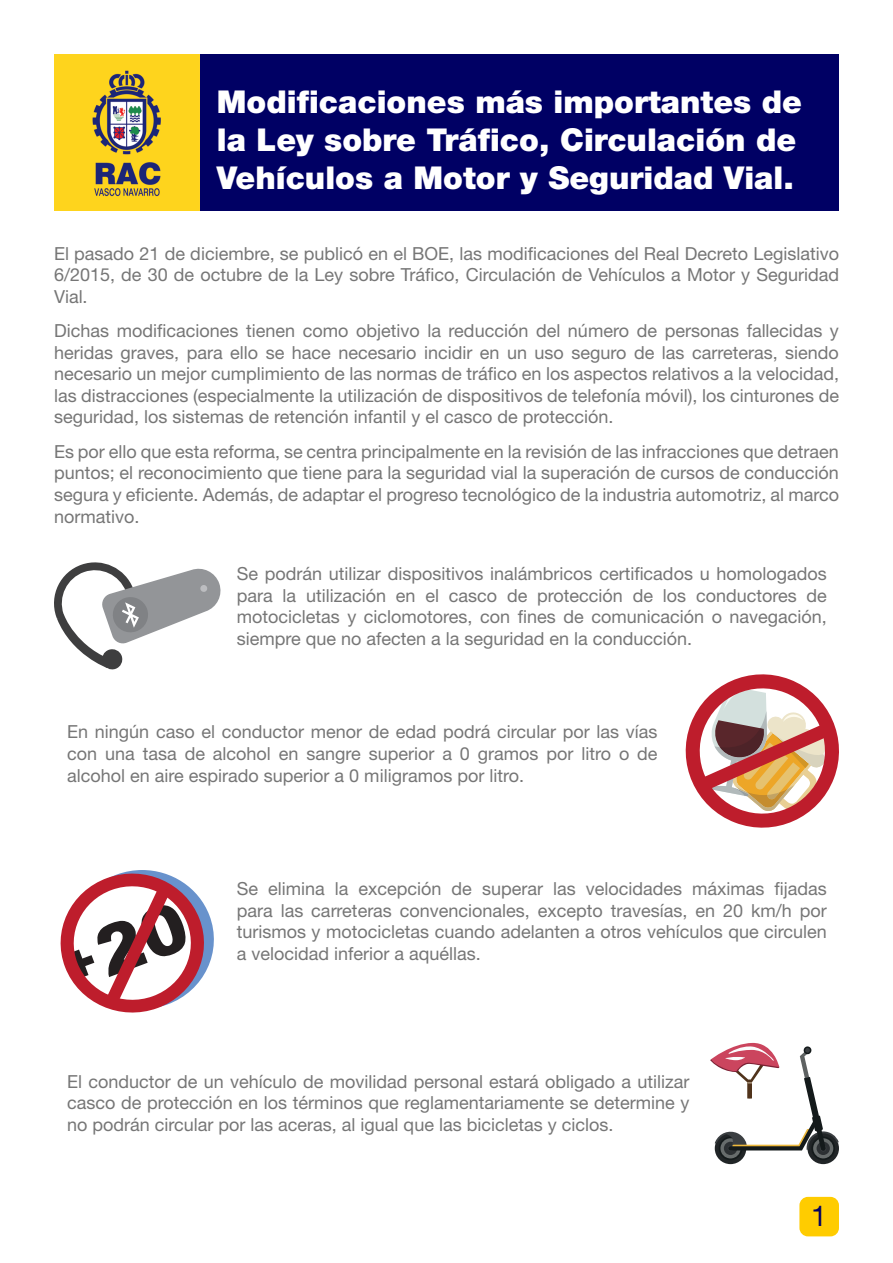
<style>
.page{position:relative;width:893px;height:1263px;background:#fff}
.page>*{position:absolute;margin:0;border:0;box-sizing:border-box;transform-origin:0 0}
.TITULOcab{font:900 31.5px/37.8px "Helvetica Neue LT Std";color:#fff}
.t1{font:28.5px "Helvetica Neue LT Std";color:#000064}
.RACV_TEXTO_GENERAL{font:18px/21.6px "Helvetica Neue LT Std";color:#767676;text-align:justify}
</style>
<div class="page">
<div style="left:169px;top:54px;width:670px;height:156px;background:#000064"></div>
<img style="left:54px;top:54px;width:145px;height:156px">
<div style="left:799px;top:1197px;width:40px;height:39px;background:#fc0;border-radius:9px"></div>
<svg style="left:54px;top:562px;width:167px;height:108px"></svg>
<svg style="left:685px;top:674px;width:154px;height:154px"></svg>
<div style="left:715px;top:1132px;width:31px;height:32px;background:#212527;border-radius:50%"></div>
<svg style="left:719px;top:1136px;width:23px;height:24px"></svg>
<div style="left:720px;top:1138px;width:21px;height:20px;background:#676c6c;border-radius:50%"></div>
<div style="left:724px;top:1142px;width:13px;height:13px;background:#2c3033;border-radius:50%"></div>
<div style="left:807px;top:1132px;width:32px;height:32px;background:#212527;border-radius:50%"></div>
<svg style="left:811px;top:1136px;width:24px;height:24px"></svg>
<div style="left:813px;top:1138px;width:20px;height:20px;background:#676c6c;border-radius:50%"></div>
<div style="left:816px;top:1142px;width:14px;height:13px;background:#2c3033;border-radius:50%"></div>
<svg style="left:710px;top:1042px;width:129px;height:109px"></svg>
<svg style="left:60px;top:870px;width:154px;height:143px"></svg>
<p class="TITULOcab" style="left:217px;top:83px;width:587px">Modificaciones más importantes de la Ley sobre Tráfico, Circulación de<br>Vehículos a Motor y Seguridad Vial.</p>
<p class="RACV_TEXTO_GENERAL" style="left:54px;top:242px;width:786px">El pasado 21 de diciembre, se publicó en el BOE, las modificaciones del Real Decreto Legislativo 6/2015, de 30 de octubre de la Ley sobre Tráfico, Circulación de Vehículos a Motor y Seguridad Vial.</p>
<p class="RACV_TEXTO_GENERAL" style="left:54px;top:320px;width:786px">Dichas modificaciones tienen como objetivo la reducción del número de personas fallecidas y heridas graves, para ello se hace necesario incidir en un uso seguro de las carreteras, siendo necesario un mejor cumplimiento de las normas de tráfico en los aspectos relativos a la velocidad, las distracciones (especialmente la utilización de dispositivos de telefonía móvil), los cinturones de seguridad, los sistemas de retención infantil y el casco de protección.</p>
<p class="RACV_TEXTO_GENERAL" style="left:54px;top:440px;width:786px">Es por ello que esta reforma, se centra principalmente en la revisión de las infracciones que detraen puntos; el reconocimiento que tiene para la seguridad vial la superación de cursos de conducción segura y eficiente. Además, de adaptar el progreso tecnológico de la industria automotriz, al marco normativo.</p>
<p class="RACV_TEXTO_GENERAL" style="left:237px;top:563px;width:592px">Se podrán utilizar dispositivos inalámbricos certificados u homologados para la utilización en el casco de protección de los conductores de motocicletas y ciclomotores, con fines de comunicación o navegación, siempre que no afecten a la seguridad en la conducción.</p>
<p class="RACV_TEXTO_GENERAL" style="left:67px;top:721px;width:592px">En ningún caso el conductor menor de edad podrá circular por las vías con una tasa de alcohol en sangre superior a 0 gramos por litro o de alcohol en aire espirado superior a 0 miligramos por litro.</p>
<p class="RACV_TEXTO_GENERAL" style="left:237px;top:877px;width:592px">Se elimina la excepción de superar las velocidades máximas fijadas para las carreteras convencionales, excepto travesías, en 20 km/h por turismos y motocicletas cuando adelanten a otros vehículos que circulen</p>
<p class="RACV_TEXTO_GENERAL" style="left:237px;top:942px;width:246px">a velocidad inferior a aquéllas.</p>
<p class="RACV_TEXTO_GENERAL" style="left:67px;top:1070px;width:624px">El conductor de un vehículo de movilidad personal estará obligado a utilizar casco de protección en los términos que reglamentariamente se determine y no podrán circular por las aceras, al igual que las bicicletas y ciclos.</p>
<p class="t1" style="left:811px;top:1199px;width:17px">1</p>
</div>
